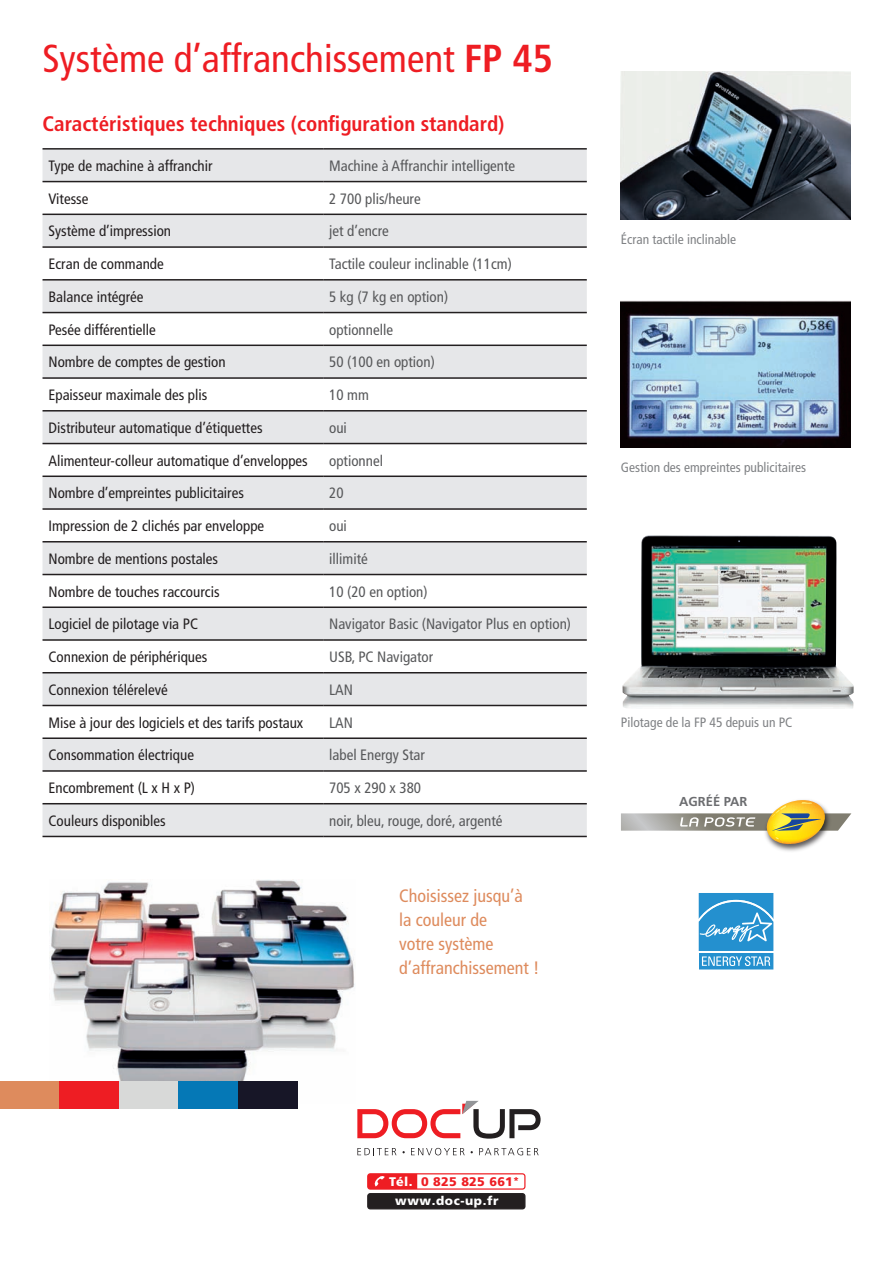
<style>
.page{position:relative;width:893px;height:1263px;background:#fff}
.page>*{position:absolute;margin:0;border:0;box-sizing:border-box;transform-origin:0 0}
.t1{font:condensed 39px "Frutiger";color:#ee1d23}
.t2{font:700 condensed 21px "Frutiger";color:#ee1d23}
.t3{font:condensed 18px/24px "Frutiger";color:#de8b5d}
.t4{font:condensed 15px "Frutiger";color:#231f20}
.t5{font:condensed 15px "Frutiger";color:#57585a}
.t6{font:condensed 13.5px "Frutiger";color:#808285}
.t7{font:700 12.9px "Frutiger";color:#6c6d70}
.t8{font:900 12.45px "Frutiger";letter-spacing:.025em;color:#ee1d23}
.t9{font:900 12.3px "Frutiger";letter-spacing:.05em;color:#fff}
.s1{font-weight:700}
.s2{color:#fff}
</style>
<div class="page">
<img style="left:50px;top:879px;width:305px;height:202px">
<div style="left:0;top:1081px;width:59px;height:28px;background:#de8b5d"></div>
<div style="left:59px;top:1081px;width:60px;height:28px;background:#ee1d23"></div>
<div style="left:119px;top:1081px;width:59px;height:28px;background:#d8d9d8"></div>
<div style="left:178px;top:1081px;width:60px;height:28px;background:#0578b6"></div>
<div style="left:238px;top:1081px;width:60px;height:28px;background:#171627"></div>
<img style="left:771px;top:844px;width:43px;height:7px">
<svg style="left:621px;top:800px;width:230px;height:44px"></svg>
<svg style="left:698px;top:893px;width:76px;height:77px;background:#4da4d7"></svg>
<svg style="left:43px;top:150px;width:544px;height:686px;fill:#e6e7e9"></svg>
<hr style="left:43px;top:148px;width:280px;height:2px;background:#231f20">
<hr style="left:323px;top:148px;width:264px;height:2px;background:#231f20">
<hr style="left:43px;top:181px;width:280px;height:1px;background:#231f20">
<hr style="left:323px;top:181px;width:264px;height:1px;background:#231f20">
<hr style="left:43px;top:214px;width:280px;height:1px;background:#231f20">
<hr style="left:323px;top:214px;width:264px;height:1px;background:#231f20">
<hr style="left:43px;top:246px;width:280px;height:2px;background:#231f20">
<hr style="left:323px;top:246px;width:264px;height:2px;background:#231f20">
<hr style="left:43px;top:279px;width:280px;height:2px;background:#231f20">
<hr style="left:323px;top:279px;width:264px;height:2px;background:#231f20">
<hr style="left:43px;top:312px;width:280px;height:1px;background:#231f20">
<hr style="left:323px;top:312px;width:264px;height:1px;background:#231f20">
<hr style="left:43px;top:345px;width:280px;height:1px;background:#231f20">
<hr style="left:323px;top:345px;width:264px;height:1px;background:#231f20">
<hr style="left:43px;top:377px;width:280px;height:2px;background:#231f20">
<hr style="left:323px;top:377px;width:264px;height:2px;background:#231f20">
<hr style="left:43px;top:410px;width:280px;height:1px;background:#231f20">
<hr style="left:323px;top:410px;width:264px;height:1px;background:#231f20">
<hr style="left:43px;top:443px;width:280px;height:1px;background:#231f20">
<hr style="left:323px;top:443px;width:264px;height:1px;background:#231f20">
<hr style="left:43px;top:475px;width:280px;height:2px;background:#231f20">
<hr style="left:323px;top:475px;width:264px;height:2px;background:#231f20">
<hr style="left:43px;top:508px;width:280px;height:2px;background:#231f20">
<hr style="left:323px;top:508px;width:264px;height:2px;background:#231f20">
<hr style="left:43px;top:541px;width:280px;height:1px;background:#231f20">
<hr style="left:323px;top:541px;width:264px;height:1px;background:#231f20">
<hr style="left:43px;top:574px;width:280px;height:1px;background:#231f20">
<hr style="left:323px;top:574px;width:264px;height:1px;background:#231f20">
<hr style="left:43px;top:606px;width:280px;height:2px;background:#231f20">
<hr style="left:323px;top:606px;width:264px;height:2px;background:#231f20">
<hr style="left:43px;top:639px;width:280px;height:2px;background:#231f20">
<hr style="left:323px;top:639px;width:264px;height:2px;background:#231f20">
<hr style="left:43px;top:672px;width:280px;height:1px;background:#231f20">
<hr style="left:323px;top:672px;width:264px;height:1px;background:#231f20">
<hr style="left:43px;top:705px;width:280px;height:1px;background:#231f20">
<hr style="left:323px;top:705px;width:264px;height:1px;background:#231f20">
<hr style="left:43px;top:737px;width:280px;height:2px;background:#231f20">
<hr style="left:323px;top:737px;width:264px;height:2px;background:#231f20">
<hr style="left:43px;top:770px;width:280px;height:2px;background:#231f20">
<hr style="left:323px;top:770px;width:264px;height:2px;background:#231f20">
<hr style="left:43px;top:803px;width:280px;height:1px;background:#231f20">
<hr style="left:323px;top:803px;width:264px;height:1px;background:#231f20">
<hr style="left:43px;top:836px;width:280px;height:1px;background:#231f20">
<hr style="left:323px;top:836px;width:264px;height:1px;background:#231f20">
<img style="left:621px;top:72px;width:229px;height:147px">
<img style="left:621px;top:300px;width:229px;height:148px">
<img style="left:622px;top:535px;width:232px;height:174px">
<svg style="left:357px;top:1101px;width:184px;height:37px"></svg>
<svg style="left:357px;top:1148px;width:39px;height:7px"></svg>
<svg style="left:411px;top:1148px;width:54px;height:7px"></svg>
<svg style="left:479px;top:1148px;width:60px;height:7px"></svg>
<div style="left:367px;top:1173px;width:158px;height:17px;border:1px solid #ee1d23;border-radius:3px"></div>
<div style="left:368px;top:1194px;width:157px;height:15px;background:#231f20;border-radius:3px"></div>
<div style="left:367px;top:1193px;width:158px;height:16px;border:1px solid #231f20;border-radius:3px"></div>
<svg style="left:368px;top:1174px;width:49px;height:15px"></svg>
<h1 class="t1" style="left:43px;top:36px;width:512px">Système d’affranchissement <span class="s1">FP 45</span></h1>
<h2 class="t2" style="left:43px;top:111px;width:463px">Caractéristiques techniques (configuration standard)</h2>
<p class="t4" style="left:49px;top:157px;width:166px">Type de machine à affranchir</p>
<p class="t5" style="left:329px;top:157px;width:188px">Machine à Affranchir intelligente</p>
<p class="t4" style="left:49px;top:190px;width:41px">Vitesse</p>
<p class="t5" style="left:329px;top:190px;width:93px">2 700 plis/heure</p>
<p class="t4" style="left:49px;top:222px;width:124px">Système d’impression</p>
<p class="t5" style="left:329px;top:222px;width:61px">jet d’encre</p>
<p class="t4" style="left:49px;top:255px;width:117px">Ecran de commande</p>
<p class="t5" style="left:329px;top:255px;width:184px">Tactile couleur inclinable (11cm)</p>
<p class="t4" style="left:49px;top:288px;width:96px">Balance intégrée</p>
<p class="t5" style="left:329px;top:288px;width:121px">5 kg (7 kg en option)</p>
<p class="t4" style="left:49px;top:321px;width:109px">Pesée différentielle</p>
<p class="t5" style="left:329px;top:321px;width:65px">optionnelle</p>
<p class="t4" style="left:49px;top:353px;width:179px">Nombre de comptes de gestion</p>
<p class="t5" style="left:329px;top:353px;width:107px">50 (100 en option)</p>
<p class="t4" style="left:49px;top:386px;width:160px">Epaisseur maximale des plis</p>
<p class="t5" style="left:329px;top:386px;width:41px">10 mm</p>
<p class="t4" style="left:49px;top:419px;width:216px">Distributeur automatique d’étiquettes</p>
<p class="t5" style="left:329px;top:419px;width:19px">oui</p>
<p class="t4" style="left:49px;top:452px;width:261px">Alimenteur-colleur automatique d’enveloppes</p>
<p class="t5" style="left:329px;top:452px;width:55px">optionnel</p>
<p class="t4" style="left:49px;top:484px;width:197px">Nombre d’empreintes publicitaires</p>
<p class="t5" style="left:329px;top:484px;width:16px">20</p>
<p class="t4" style="left:49px;top:517px;width:217px">Impression de 2 clichés par enveloppe</p>
<p class="t5" style="left:329px;top:517px;width:19px">oui</p>
<p class="t4" style="left:49px;top:550px;width:171px">Nombre de mentions postales</p>
<p class="t5" style="left:329px;top:550px;width:40px">illimité</p>
<p class="t4" style="left:49px;top:583px;width:173px">Nombre de touches raccourcis</p>
<p class="t5" style="left:329px;top:583px;width:100px">10 (20 en option)</p>
<p class="t4" style="left:49px;top:615px;width:151px">Logiciel de pilotage via PC</p>
<p class="t5" style="left:329px;top:615px;width:243px">Navigator Basic (Navigator Plus en option)</p>
<p class="t4" style="left:49px;top:648px;width:160px">Connexion de périphériques</p>
<p class="t5" style="left:329px;top:648px;width:106px">USB, PC Navigator</p>
<p class="t4" style="left:49px;top:681px;width:121px">Connexion télérelevé</p>
<p class="t5" style="left:329px;top:681px;width:25px">LAN</p>
<p class="t4" style="left:49px;top:714px;width:256px">Mise à jour des logiciels et des tarifs postaux</p>
<p class="t5" style="left:329px;top:714px;width:25px">LAN</p>
<p class="t4" style="left:49px;top:746px;width:147px">Consommation électrique</p>
<p class="t5" style="left:329px;top:746px;width:97px">label Energy Star</p>
<p class="t4" style="left:49px;top:779px;width:148px">Encombrement (L x H x P)</p>
<p class="t5" style="left:329px;top:779px;width:93px">705 x 290 x 380</p>
<p class="t4" style="left:49px;top:812px;width:119px">Couleurs disponibles</p>
<p class="t5" style="left:329px;top:812px;width:175px">noir, bleu, rouge, doré, argenté</p>
<p class="t3" style="left:399px;top:884px;width:142px">Choisissez jusqu’à la couleur de<br>votre système d’affranchissement !</p>
<p class="t6" style="left:621px;top:232px;width:117px">Écran tactile inclinable</p>
<p class="t6" style="left:621px;top:460px;width:187px">Gestion des empreintes publicitaires</p>
<p class="t6" style="left:621px;top:714px;width:173px">Pilotage de la FP 45 depuis un PC</p>
<p class="t7" style="left:679px;top:794px;width:70px">AGRÉÉ PAR</p>
<p class="t8" style="left:389px;top:1174px;width:132px"><span class="s2">Tél.</span> 0 825 825 661<sup>*</sup></p>
<p class="t9" style="left:395px;top:1193px;width:105px">www.doc-up.fr</p>
</div>
